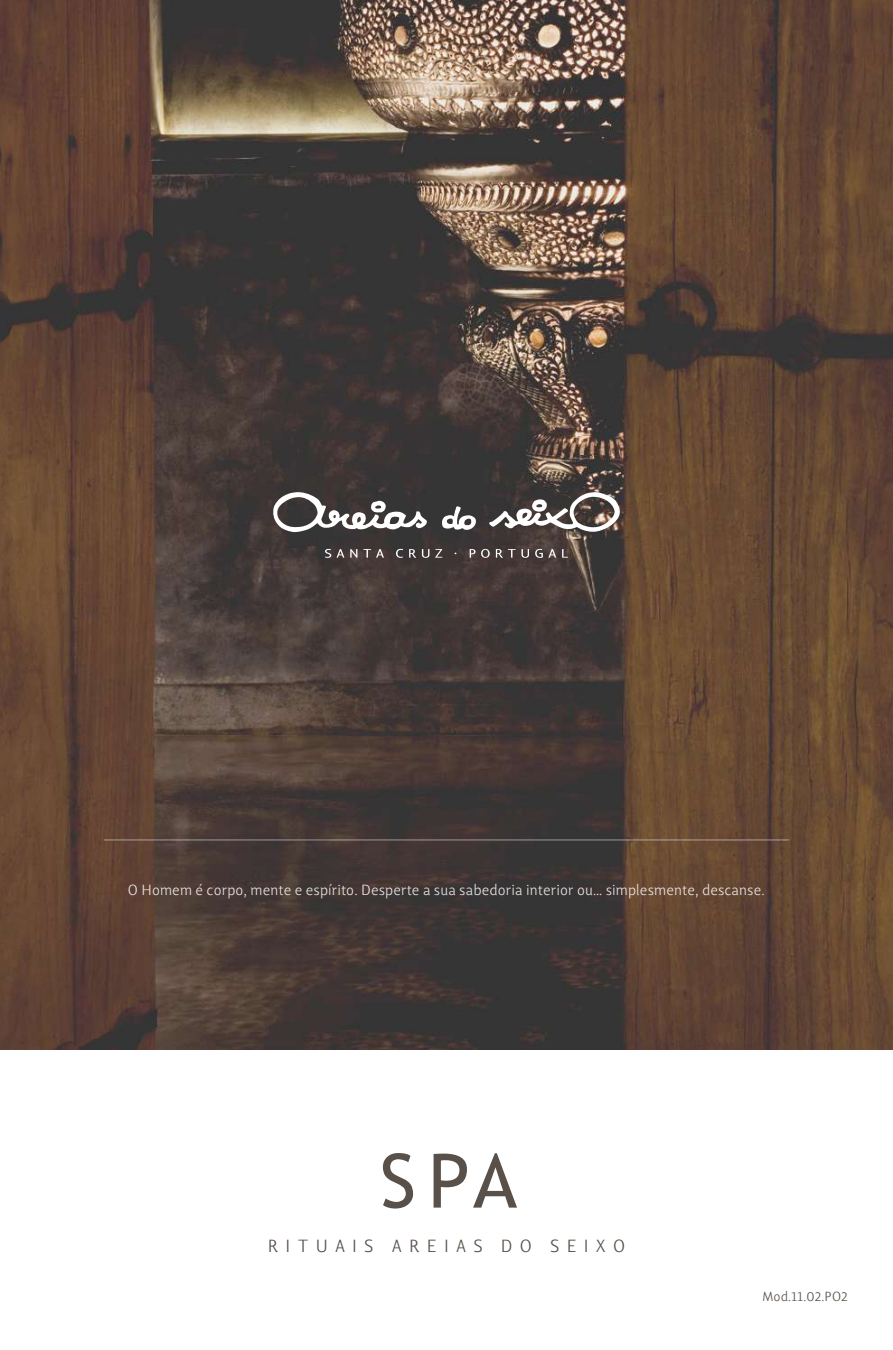
<style>
.page{position:relative;width:893px;height:1350px;background:#fff}
.page>*{position:absolute;margin:0;border:0;box-sizing:border-box;transform-origin:0 0}
.t1{font:75px "Trebuchet MS";color:#595049}
.t2{font:18px "Lisboa LF Light";letter-spacing:.4em;color:#595049}
.t3{font:15px "Lisboa LF Light";letter-spacing:.01em;color:#ede6e2}
.t4{font:13.5px "Lisboa LF Light";letter-spacing:.01em;color:#595049}
</style>
<div class="page">
<img style="left:0;top:0;width:892px;height:1050px">
<svg style="left:272px;top:492px;width:348px;height:40px"></svg>
<svg style="left:325px;top:549px;width:19px;height:9px"></svg>
<svg style="left:350px;top:549px;width:7px;height:9px"></svg>
<svg style="left:363px;top:549px;width:21px;height:9px"></svg>
<svg style="left:396px;top:549px;width:7px;height:9px"></svg>
<svg style="left:409px;top:549px;width:7px;height:9px"></svg>
<svg style="left:422px;top:549px;width:7px;height:9px"></svg>
<svg style="left:435px;top:549px;width:7px;height:9px"></svg>
<svg style="left:469px;top:549px;width:6px;height:9px"></svg>
<svg style="left:481px;top:549px;width:8px;height:9px"></svg>
<svg style="left:496px;top:549px;width:19px;height:9px"></svg>
<svg style="left:521px;top:549px;width:8px;height:9px"></svg>
<svg style="left:535px;top:549px;width:21px;height:9px"></svg>
<svg style="left:562px;top:549px;width:6px;height:9px"></svg>
<hr style="left:104px;top:840px;width:685px;height:1px;background:#fff">
<p class="t3" style="left:128px;top:881px;width:638px">O Homem é corpo, mente e espírito. Desperte a sua sabedoria interior ou… simplesmente, descanse.</p>
<h1 class="t1" style="left:380px;top:1137px;width:139px">SPA</h1>
<p class="t2" style="left:268px;top:1235px;width:358px">RITUAIS AREIAS DO SEIXO</p>
<p class="t4" style="left:762px;top:1289px;width:87px">Mod.11.02.PO2</p>
</div>
